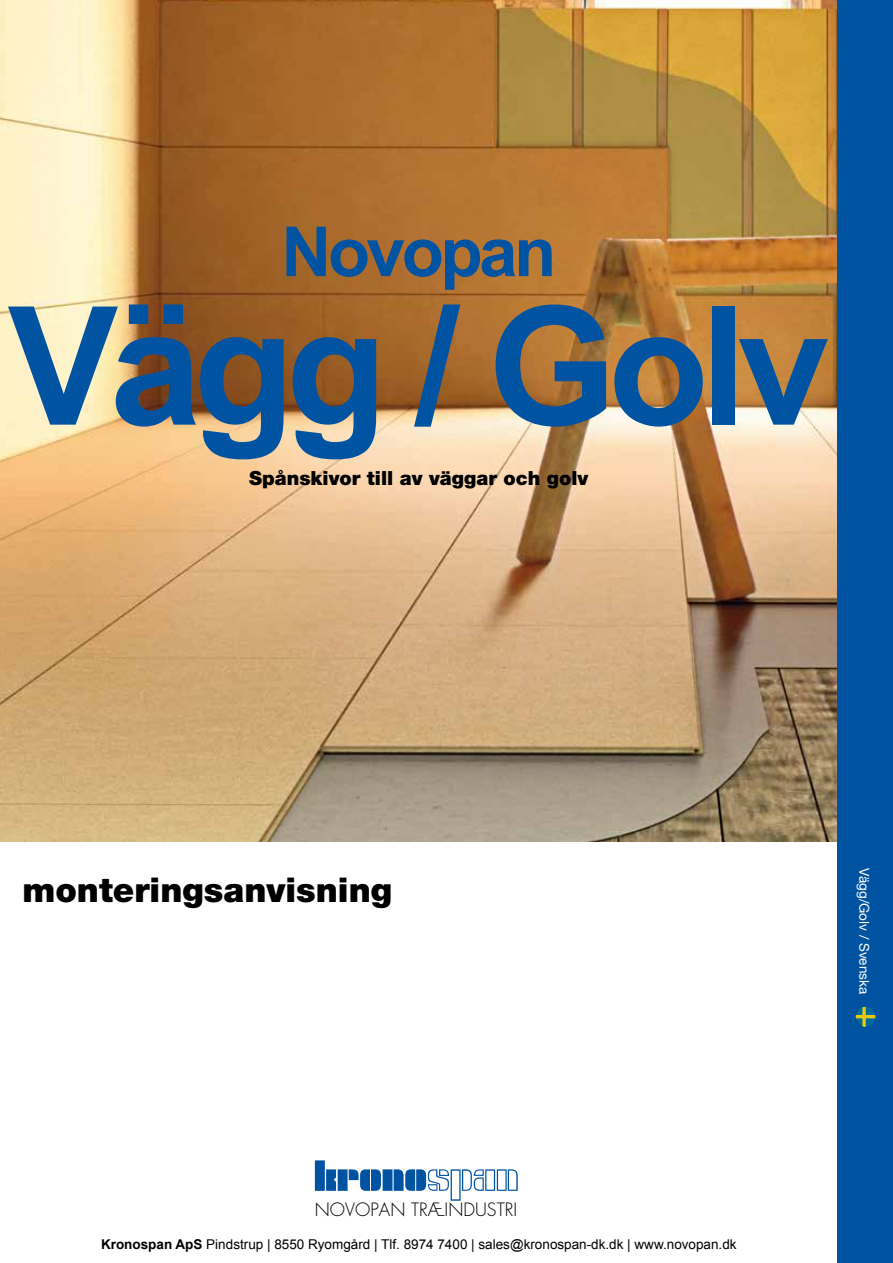
<style>
.page{position:relative;width:893px;height:1263px;background:#fff}
.page>*{position:absolute;margin:0;border:0;box-sizing:border-box;transform-origin:0 0}
.t1{font:700 165px "Arial";letter-spacing:-.05em;color:#0053a1}
.t2{font:700 69.15px "Arial";letter-spacing:-.05em;color:#0053a1}
.t3{font:900 34.2px "Helvetica Neue";color:#000}
.t4{font:900 19.5px "Helvetica Neue";color:#000}
.t5{font:300 17.85px "CK Futura";color:#000}
.t6{font:13.5px "Arial";color:#000}
.t7{font:13.5px "Helvetica Neue";color:#fff}
.s1{font-weight:700}
</style>
<div class="page">
<img style="left:0;top:0;width:838px;height:842px">
<svg style="left:315px;top:1160px;width:203px;height:41px"></svg>
<div style="left:838px;top:0;width:55px;height:1263px;background:#0053a1"></div>
<svg style="left:855px;top:1007px;width:20px;height:20px"></svg>
<h2 class="t2" style="left:281px;top:206px;width:276px">Novopan</h2>
<h1 class="t1" style="left:8px;top:258px;width:823px">Vägg / Golv</h1>
<h3 class="t4" style="left:249px;top:466px;width:341px">Spånskivor till av väggar och golv</h3>
<h3 class="t3" style="left:23px;top:870px;width:371px">monteringsanvisning</h3>
<p class="t7" style="left:874px;top:867px;width:128px;rotate:90deg">Vägg/Golv / Svenska</p>
<h3 class="t5" style="left:315px;top:1197px;width:204px">NOVOPAN TRÆINDUSTRI</h3>
<p class="t6" style="left:101px;top:1236px;width:637px"><span class="s1">Kronospan ApS</span> Pindstrup | 8550 Ryomgård | Tlf. 8974 7400 | sales@kronospan-dk.dk | www.novopan.dk</p>
</div>
